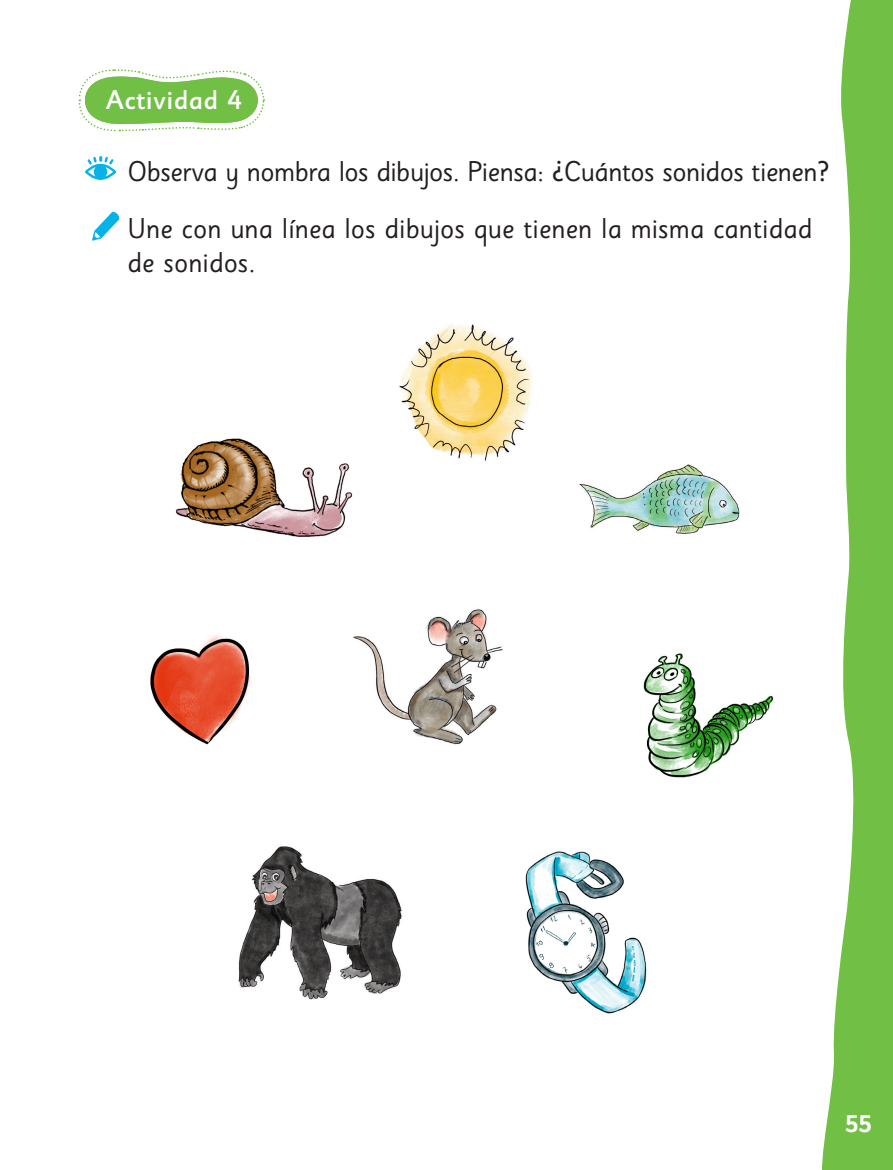
<style>
.page{position:relative;width:893px;height:1170px;background:#fff}
.page>*{position:absolute;margin:0;border:0;box-sizing:border-box;transform-origin:0 0}
.instrucc{font:28.5px "Sassoon Sans Std";color:#231f20}
.instrucc-2{font:28.5px "Sassoon Sans Std";letter-spacing:-.02em;color:#231f20}
.ACTIVIDAD{font:500 27px "Sassoon Sans Std";letter-spacing:.01em;color:#fff}
.t1{font:700 24px "Sassoon Sans Std";color:#fff}
</style>
<div class="page">
<svg style="left:822px;top:0;width:71px;height:1169px;fill:#71bf44"></svg>
<svg style="left:92px;top:212px;width:27px;height:29px"></svg>
<svg style="left:85px;top:156px;width:31px;height:24px"></svg>
<div style="left:96px;top:167px;width:10px;height:10px;background:#07b2e7;border-radius:50%"></div>
<img style="left:175px;top:438px;width:178px;height:99px">
<img style="left:150px;top:635px;width:101px;height:110px">
<img style="left:399px;top:324px;width:133px;height:137px">
<img style="left:353px;top:608px;width:150px;height:137px">
<img style="left:579px;top:464px;width:161px;height:70px">
<img style="left:643px;top:653px;width:131px;height:125px">
<img style="left:238px;top:846px;width:164px;height:154px">
<img style="left:525px;top:851px;width:122px;height:163px">
<svg style="left:78px;top:69px;width:187px;height:63px"></svg>
<p class="ACTIVIDAD" style="left:106px;top:84px;width:138px">Actividad 4</p>
<p class="instrucc-2" style="left:128px;top:154px;width:704px">Observa y nombra los dibujos. Piensa: ¿Cuántos sonidos tienen?</p>
<p class="instrucc" style="left:128px;top:211px;width:686px">Une con una línea los dibujos que tienen la misma cantidad</p>
<p class="instrucc" style="left:128px;top:245px;width:130px">de sonidos.</p>
<p class="t1" style="left:845px;top:1109px;width:28px">55</p>
</div>
